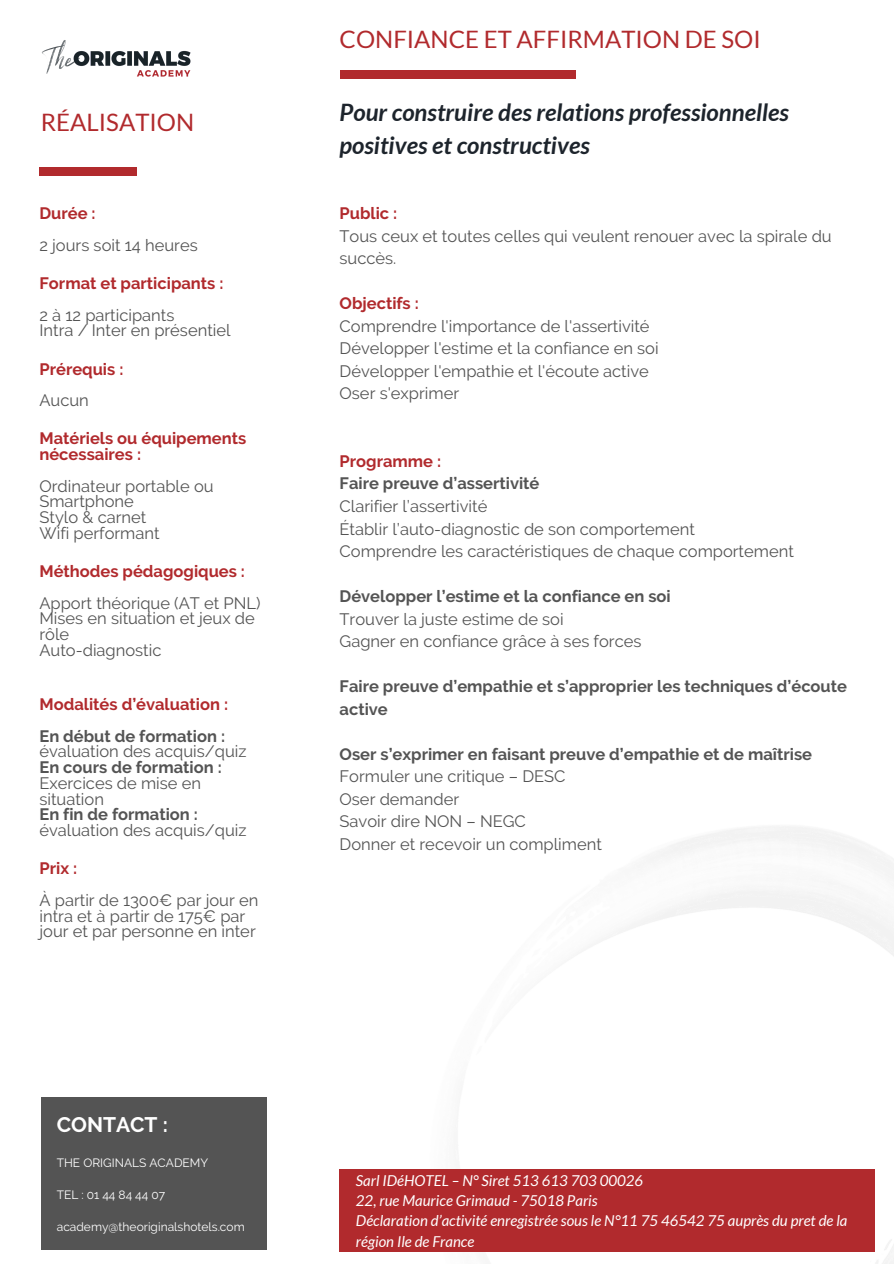
<style>
.page{position:relative;width:894px;height:1264px;background:#fff}
.page>*{position:absolute;margin:0;border:0;box-sizing:border-box;transform-origin:0 0}
.t1{font:italic 700 24px/32.7px "Lato";color:#1d242c}
.t2{font:24px "Lato";color:#b12a2d}
.t3{font:700 21px "Raleway";color:#fff}
.t4{font:16.5px/22.5px "Raleway";color:#545454}
.t5{font:700 16.5px/15.8px "Raleway";color:#b12a2d}
.t6{font:700 16.5px/22.5px "Raleway";color:#545454}
.t7{font:italic 15px/20.2px "Lato";color:#fff}
.t8{font:12px "Raleway";color:#fff}
.s1{font-weight:700}
.s2{font-weight:700;color:#b12a2d}
</style>
<div class="page">
<div style="left:339px;top:70px;width:236px;height:8px;background:#b12a2d"></div>
<img style="left:376px;top:826px;width:517px;height:437px">
<div style="left:39px;top:167px;width:98px;height:8px;background:#b12a2d"></div>
<img style="left:41px;top:40px;width:150px;height:37px">
<div style="left:339px;top:1169px;width:535px;height:82px;background:#b12a2d"></div>
<div style="left:41px;top:1096px;width:225px;height:153px;background:#545454"></div>
<h5 class="t2" style="left:41px;top:107px;width:155px">RÉALISATION</h5>
<h4 class="t5" style="left:39px;top:205px;width:58px">Durée :</h4>
<h5 class="t4" style="left:39px;top:234px;width:160px">2 jours soit 14 heures</h5>
<h4 class="t5" style="left:39px;top:275px;width:185px">Format et participants :</h4>
<h5 class="t4" style="left:39px;top:307px;width:193px;line-height:15.8px">2 à 12 participants<br>Intra / Inter en présentiel</h5>
<h4 class="t5" style="left:39px;top:361px;width:85px">Prérequis :</h4>
<h5 class="t4" style="left:39px;top:389px;width:51px">Aucun</h5>
<h3 class="t5" style="left:39px;top:430px;width:208px">Matériels ou équipements nécessaires :</h3>
<h6 class="t4" style="left:39px;top:478px;width:176px;line-height:15.8px">Ordinateur portable ou<br>Smartphone<br>Stylo &amp; carnet<br>Wifi performant</h6>
<h6 class="t5" style="left:39px;top:563px;width:207px">Méthodes pédagogiques :</h6>
<p class="t4" style="left:39px;top:595px;width:222px;line-height:15.8px">Apport théorique (AT et PNL)<br>Mises en situation et jeux de rôle<br>Auto-diagnostic</p>
<h1 class="t5" style="left:39px;top:696px;width:190px">Modalités d’évaluation :</h1>
<h2 class="t4" style="left:39px;top:727px;width:208px;line-height:15.8px"><span class="s1">En début de formation : </span>évaluation des acquis/quiz<br><span class="s1">En cours de formation :<br></span>Exercices de mise en situation<br><span class="s1">En fin de formation : </span>évaluation des acquis/quiz</h2>
<h5 class="t5" style="left:39px;top:860px;width:39px">Prix :</h5>
<h5 class="t4" style="left:39px;top:892px;width:220px;line-height:15.8px">À partir de 1300€ par jour en intra et à partir de 175€ par jour et par personne en inter</h5>
<h5 class="t3" style="left:57px;top:1112px;width:112px">CONTACT :</h5>
<h4 class="t8" style="left:57px;top:1155px;width:153px">THE ORIGINALS ACADEMY</h4>
<h5 class="t8" style="left:57px;top:1187px;width:110px">TEL : 01 44 84 44 07</h5>
<p class="t8" style="left:57px;top:1219px;width:189px">academy@theoriginalshotels.com</p>
<h5 class="t2" style="left:339px;top:24px;width:422px">CONFIANCE ET AFFIRMATION DE SOI</h5>
<h5 class="t1" style="left:339px;top:96px;width:450px">Pour construire des relations professionnelles positives et constructives</h5>
<h1 class="t4" style="left:339px;top:202px;width:493px"><span class="s2">Public :<br></span>Tous ceux et toutes celles qui veulent renouer avec la spirale du succès.</h1>
<h4 class="t4" style="left:339px;top:292px;width:320px"><span class="s2">Objectifs :<br></span>Comprendre l'importance de l'assertivité<br>Développer l'estime et la confiance en soi<br>Développer l'empathie et l'écoute active<br>Oser s'exprimer</h4>
<h5 class="t4" style="left:339px;top:450px;width:455px"><span class="s2">Programme :<br></span><span class="s1">Faire preuve d’assertivité<br></span>Clarifier l’assertivité<br>Établir l’auto-diagnostic de son comportement Comprendre les caractéristiques de chaque comportement</h5>
<h4 class="t4" style="left:339px;top:585px;width:332px"><span class="s1">Développer l’estime et la confiance en soi<br></span>Trouver la juste estime de soi<br>Gagner en confiance grâce à ses forces</h4>
<h5 class="t6" style="left:339px;top:675px;width:509px">Faire preuve d’empathie et s’approprier les techniques d’écoute active</h5>
<h4 class="t4" style="left:339px;top:742px;width:474px"><span class="s1">Oser s’exprimer en faisant preuve d’empathie et de maîtrise<br></span>Formuler une critique – DESC<br>Oser demander<br>Savoir dire NON – NEGC<br>Donner et recevoir un compliment</h4>
<h5 class="t7" style="left:356px;top:1169px;width:493px">Sarl IDéHOTEL – N° Siret 513 613 703 00026<br>22, rue Maurice Grimaud - 75018 Paris<br>Déclaration d’activité enregistrée sous le N°11 75 46542 75 auprès du pret de la région Ile de France</h5>
</div>
